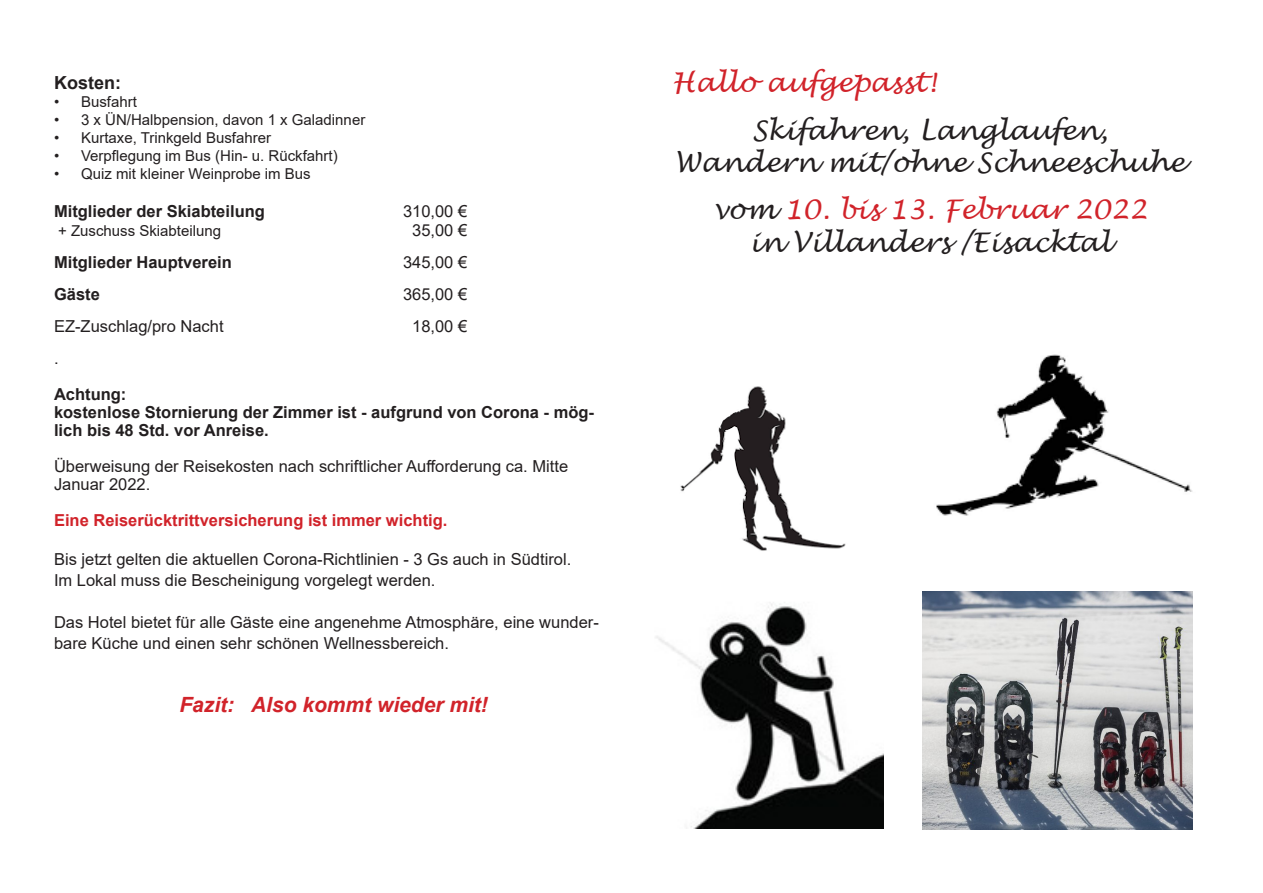
<style>
.page{position:relative;width:1263px;height:893px;background:#fff}
.page>*{position:absolute;margin:0;border:0;box-sizing:border-box;transform-origin:0 0}
.t1{font:italic 27px/32.4px "Lucida Handwriting";color:#231f20;text-align:center}
.t2{font:italic 27px "Lucida Handwriting";color:#d1232a}
.t3{font:italic 700 21px "Arial";color:#d1232a}
.t4{font:700 18px "Arial";color:#231f20}
.t5{font:16.5px/18px "Arial";color:#231f20}
.t6{font:700 16.5px/18px "Arial";color:#231f20}
.t7{font:700 16.5px "Arial";color:#d1232a}
.t8{font:15px "Arial";color:#231f20}
.s1{color:#231f20}
</style>
<div class="page">
<img style="left:656px;top:602px;width:228px;height:226px">
<img style="left:680px;top:386px;width:166px;height:165px">
<img style="left:923px;top:591px;width:270px;height:238px">
<img style="left:936px;top:354px;width:257px;height:162px">
<p class="t4" style="left:54px;top:70px;width:68px">Kosten:</p>
<p class="t8" style="left:54px;top:91px;width:84px">• Busfahrt</p>
<p class="t8" style="left:54px;top:109px;width:313px">• 3 x ÜN/Halbpension, davon 1 x Galadinner</p>
<p class="t8" style="left:54px;top:127px;width:219px">• Kurtaxe, Trinkgeld Busfahrer</p>
<p class="t8" style="left:54px;top:145px;width:285px">• Verpflegung im Bus (Hin- u. Rückfahrt)</p>
<p class="t8" style="left:54px;top:163px;width:258px">• Quiz mit kleiner Weinprobe im Bus</p>
<p class="t6" style="left:54px;top:202px;width:212px">Mitglieder der Skiabteilung</p>
<p class="t5" style="left:403px;top:202px;width:66px">310,00 €</p>
<p class="t8" style="left:58px;top:221px;width:164px">+ Zuschuss Skiabteilung</p>
<p class="t5" style="left:412px;top:221px;width:57px">35,00 €</p>
<p class="t6" style="left:54px;top:253px;width:179px">Mitglieder Hauptverein</p>
<p class="t5" style="left:403px;top:253px;width:66px">345,00 €</p>
<p class="t6" style="left:54px;top:285px;width:47px">Gäste</p>
<p class="t5" style="left:403px;top:285px;width:66px">365,00 €</p>
<p class="t5" style="left:54px;top:317px;width:171px">EZ-Zuschlag/pro Nacht</p>
<p class="t5" style="left:412px;top:317px;width:57px">18,00 €</p>
<p class="t5" style="left:54px;top:349px;width:6px">.</p>
<p class="t6" style="left:54px;top:385px;width:541px">Achtung:<br>kostenlose Stornierung der Zimmer ist - aufgrund von Corona - mög&shy;lich bis 48 Std. vor Anreise.</p>
<p class="t5" style="left:54px;top:457px;width:516px">Überweisung der Reisekosten nach schriftlicher Aufforderung ca. Mitte<br>Januar 2022.</p>
<p class="t7" style="left:54px;top:508px;width:395px">Eine Reiserücktrittversicherung ist immer wichtig.</p>
<p class="t5" style="left:54px;top:550px;width:519px">Bis jetzt gelten die aktuellen Corona-Richtlinien - 3 Gs auch in Südtirol.</p>
<p class="t5" style="left:54px;top:571px;width:383px">Im Lokal muss die Bescheinigung vorgelegt werden.</p>
<p class="t5" style="left:54px;top:611px;width:546px;line-height:21px">Das Hotel bietet für alle Gäste eine angenehme Atmosphäre, eine wunder&shy;bare Küche und einen sehr schönen Wellnessbereich.</p>
<p class="t3" style="left:179px;top:690px;width:310px">Fazit: Also kommt wieder mit!</p>
<p class="t2" style="left:672px;top:66px;width:266px">Hallo aufgepasst!</p>
<p class="t1" style="left:675px;top:115px;width:512px">Skifahren, Langlaufen,<br>Wandern mit/ohne Schneeschuhe</p>
<p class="t2" style="left:713px;top:193px;width:436px"><span class="s1">vom</span> 10. bis 13. Februar 2022</p>
<p class="t1" style="left:749px;top:227px;width:363px">in Villanders /Eisacktal</p>
</div>
